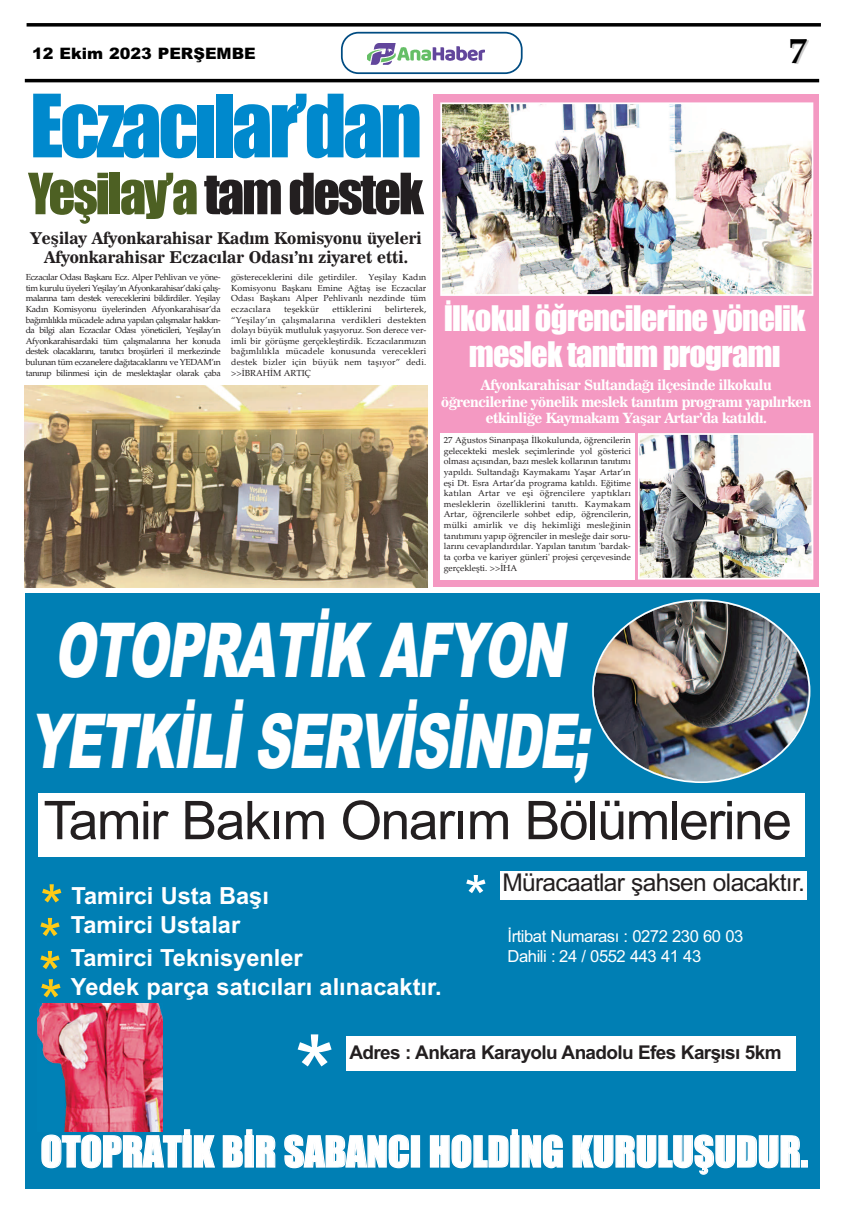
<style>
.page{position:relative;width:844px;height:1216px;background:#fff}
.page>*{position:absolute;margin:0;border:0;box-sizing:border-box;transform-origin:0 0}
.t1{font:105.17px "Arial";color:#fff}
.t2{font:80.5px "Impact";letter-spacing:-.045em;color:#0089cd}
.t3{font:900 75.77px/90.9px "Arial";color:#fff;text-align:center;scale:.65 1}
.t4{font:59.76px "Arial";color:#fecb16}
.t5{font:59.76px "Arial";color:#fff}
.t6{font:53.46px "Arial";letter-spacing:-.03em;color:#231f20}
.t7{font:52.5px "Impact";letter-spacing:-.045em;color:#4d6023}
.t8{font:39.55px "Impact";color:#fff}
.t9{font:700 36.57px "Palatino";color:#000}
.t10{font:32.55px/36.1px "Impact";letter-spacing:-.025em;color:#fff;text-align:center}
.t11{font:24.5px "Arial";letter-spacing:-.03em;color:#231f20}
.t12{font:700 23.54px/33.2px "Arial";color:#fff}
.t13{font:700 18.99px "Arial";letter-spacing:-.035em;color:#231f20}
.t14{font:16.62px/19.9px "Arial";letter-spacing:-.03em;color:#fff}
.t15{font:16.19px/19.4px "News 706 BT Bold C";color:#231f20;text-align:center}
.t16{font:900 15.75px "Arial";color:#000}
.t17{font:14px/16.8px "News 706 BT Bold C";letter-spacing:-.025em;color:#fff;text-align:center}
.t18{font:8.75px/10.6px "Palatino";letter-spacing:.005em;color:#231f20;text-align:justify}
.s1{color:#231f20}
</style>
<div class="page">
<svg style="left:27px;top:23px;width:793px;height:4px;background:#1f1f1f"></svg>
<hr style="left:25px;top:79px;width:794px;height:3px;background:#000">
<svg style="left:341px;top:32px;width:181px;height:42px"></svg>
<img style="left:367px;top:41px;width:117px;height:26px">
<div style="left:25px;top:593px;width:794px;height:595px;background:#007fb4"></div>
<div style="left:38px;top:793px;width:766px;height:64px;background:#fff"></div>
<div style="left:500px;top:871px;width:307px;height:28px;background:#fff"></div>
<div style="left:347px;top:1036px;width:448px;height:34px;background:#fff"></div>
<img style="left:592px;top:599px;width:218px;height:184px">
<img style="left:37px;top:1003px;width:126px;height:128px">
<img style="left:25px;top:385px;width:402px;height:202px">
<div style="left:433px;top:94px;width:386px;height:492px;background:#f499c2"></div>
<img style="left:443px;top:105px;width:367px;height:188px">
<div style="left:440px;top:102px;width:373px;height:194px;border:2px solid #fff"></div>
<div style="left:440px;top:433px;width:194px;height:146px;background:#fff"></div>
<img style="left:640px;top:436px;width:170px;height:140px">
<div style="left:637px;top:433px;width:176px;height:146px;border:2px solid #fff"></div>
<h3 class="t16" style="left:32px;top:44px;width:225px">12 Ekim 2023 PERŞEMBE</h3>
<h3 class="t9" style="left:788px;top:28px;width:20px">7</h3>
<h2 class="t2" style="left:30px;top:82px;width:393px">Eczacılar’dan</h2>
<h3 class="t7" style="left:28px;top:165px;width:397px">Yeşilay’a<span class="s1">tamdestek</span></h3>
<h3 class="t15" style="left:30px;top:228px;width:392px">Yeşilay Afyonkarahisar Kadım Komisyonu üyeleri<br>Afyonkarahisar Eczacılar Odası’nı ziyaret etti.</h3>
<p class="t18" style="left:26px;top:272px;width:196px">Eczacılar Odası Başkanı Ecz. Alper Pehlivan ve yöne&shy;tim kurulu üyeleri Yeşilay’ın Afyonkarahisar’daki çalış&shy;malarına tam destek vereceklerini bildirdiler. Yeşilay Kadın Komisyonu üyelerinden Afyonkarahisar’da bağımlılıkla mücadele adına yapılan çalışmalar hakkın&shy;da bilgi alan Eczacılar Odası yöneticileri, Yeşilay’ın Afyonkarahisardaki tüm çalışmalarına her konuda destek olacaklarını, tanıtıcı broşürleri il merkezinde bulunan tüm eczanelere dağıtacaklarını ve YEDAM’ın tanınıp bilinmesi için de meslektaşlar olarak çaba</p>
<p class="t18" style="left:231px;top:272px;width:128px">göstereceklerini dile getirdiler.</p>
<p class="t18" style="left:231px;top:272px;width:196px;text-indent:137px">Yeşilay Kadın Komisyonu Başkanı Emine Ağtaş ise Eczacılar Odası Başkanı Alper Pehlivanlı nezdinde tüm eczacılara</p>
<p class="t18" style="left:231px;top:304px;width:196px;text-indent:154px">belirterek, “Yeşilay’ın çalışmalarına verdikleri destekten dolayı büyük mutluluk yaşıyoruz. Son derece ver&shy;imli bir görüşme gerçekleştirdik. Eczacılarımızın bağımlılıkla mücadele konusunda verecekleri destek bizler için büyük nem taşıyor” dedi. &gt;&gt;İBRAHİM ARTIÇ</p>
<h3 class="t10" style="left:443px;top:301px;width:363px">İlkokul öğrencilerine yönelik meslek tanıtım programı</h3>
<h3 class="t17" style="left:441px;top:376px;width:371px">Afyonkarahisar Sultandağı ilçesinde ilkokulu öğrencilerine yönelik meslek tanıtım programı yapılırken etkinliğe Kaymakam Yaşar Artar’da katıldı.</h3>
<p class="t18" style="left:443px;top:435px;width:188px">27 Ağustos Sinanpaşa İlkokulunda, öğrencilerin gelecekteki meslek seçimlerinde yol gösterici olması açısından, bazı meslek kollarının tanıtımı yapıldı. Sultandağı Kaymakamı Yaşar Artar’ın eşi Dt. Esra Artar’da programa katıldı. Eğitime katılan Artar ve eşi öğrencilere yaptıkları mesleklerin özelliklerini tanıttı. Kaymakam Artar, öğrencilerle sohbet edip, öğrencilerin, mülki amirlik ve diş hekimliği mesleğinin tanıtımını yapıp öğrenciler in mesleğe dair soru&shy;larını cevaplandırdılar. Yapılan tanıtım 'bardak&shy;ta çorba ve kariyer günleri' projesi çerçevesinde gerçekleşti. &gt;&gt;İHA</p>
<p class="t18" style="left:284px;top:304px;width:36px">teşekkür</p>
<p class="t18" style="left:332px;top:304px;width:41px">ettiklerini</p>
<h3 class="t3" style="left:29px;top:605px;width:884px">OTOPRATİK AFYON<br>YETKİLİ SERVİSİNDE;</h3>
<h3 class="t6" style="left:43px;top:789px;width:749px">Tamir Bakım Onarım Bölümlerine</h3>
<h3 class="t11" style="left:502px;top:868px;width:304px">Müracaatlar şahsen olacaktır.</h3>
<h3 class="t5" style="left:464px;top:862px;width:25px">*</h3>
<h3 class="t4" style="left:40px;top:872px;width:25px">*</h3>
<h3 class="t12" style="left:71px;top:878px;width:199px">Tamirci Usta Başı</h3>
<h3 class="t4" style="left:38px;top:905px;width:25px">*</h3>
<h3 class="t4" style="left:38px;top:938px;width:25px">*</h3>
<h3 class="t4" style="left:39px;top:967px;width:25px">*</h3>
<h3 class="t12" style="left:71px;top:908px;width:233px">Tamirci Ustalar<br>Tamirci Teknisyenler</h3>
<h3 class="t14" style="left:507px;top:926px;width:237px">İrtibat Numarası : 0272 230 60 03<br>Dahili : 24 / 0552 443 41 43</h3>
<h3 class="t12" style="left:71px;top:970px;width:372px">Yedek parça satıcıları alınacaktır.</h3>
<h1 class="t1" style="left:294px;top:1013px;width:42px">*</h1>
<h3 class="t13" style="left:349px;top:1040px;width:433px">Adres : Ankara Karayolu Anadolu Efes Karşısı 5km</h3>
<h3 class="t8" style="left:41px;top:1130px;width:768px">OTOPRATİK BİR SABANCI HOLDİNG KURULUŞUDUR.</h3>
</div>
